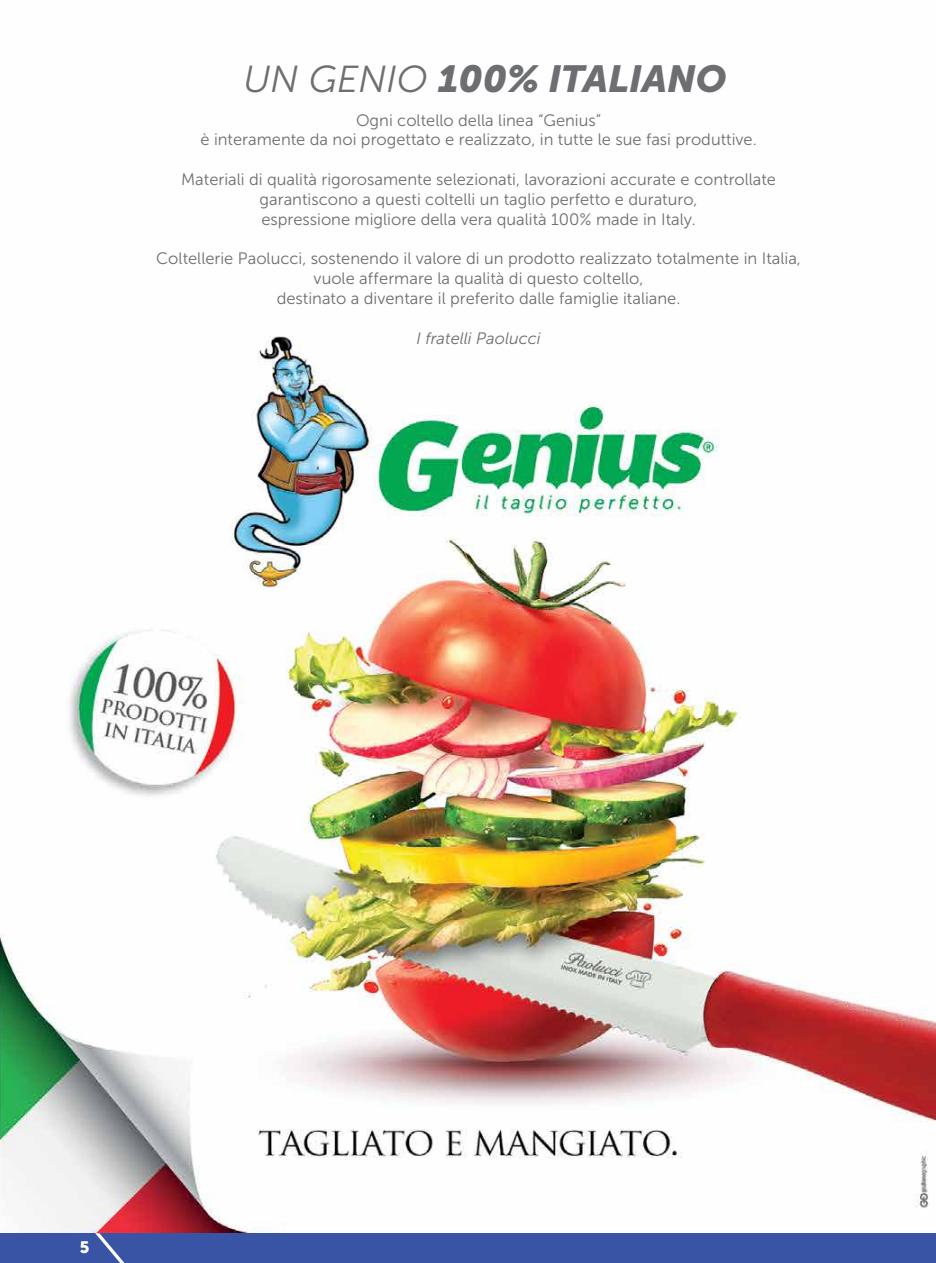
<style>
.page{position:relative;width:936px;height:1263px;background:#fff}
.page>*{position:absolute;margin:0;border:0;box-sizing:border-box;transform-origin:0 0}
.t1{font:italic 37.5px "Museo Sans 900";color:#6d6e71}
.t2{font:16.5px/19.8px "Museo Sans 300";color:#6d6e71;text-align:center}
.t3{font:italic 16.5px "Museo Sans 300";color:#6d6e71}
.t4{font:16.5px "Museo Sans 900";color:#fff}
.s1{font-family:"Museo Sans 300"}
</style>
<div class="page">
<img style="left:0;top:336px;width:935px;height:897px">
<div style="left:0;top:1233px;width:935px;height:30px;background:#3954a5"></div>
<svg style="left:95px;top:1233px;width:30px;height:30px"></svg>
<h1 class="t1" style="left:243px;top:57px;width:484px"><span class="s1">UN GENIO</span> 100% ITALIANO</h1>
<p class="t2" style="left:200px;top:110px;width:558px">Ogni coltello della linea “Genius”<br>è interamente da noi progettato e realizzato, in tutte le sue fasi produttive.</p>
<p class="t2" style="left:181px;top:170px;width:596px">Materiali di qualità rigorosamente selezionati, lavorazioni accurate e controllate garantiscono a questi coltelli un taglio perfetto e duraturo,<br>espressione migliore della vera qualità 100% made in Italy.</p>
<p class="t2" style="left:156px;top:249px;width:646px">Coltellerie Paolucci, sostenendo il valore di un prodotto realizzato totalmente in Italia, vuole affermare la qualità di questo coltello,<br>destinato a diventare il preferito dalle famiglie italiane.</p>
<p class="t3" style="left:416px;top:329px;width:126px">I fratelli Paolucci</p>
<p class="t4" style="left:80px;top:1238px;width:11px">5</p>
</div>
